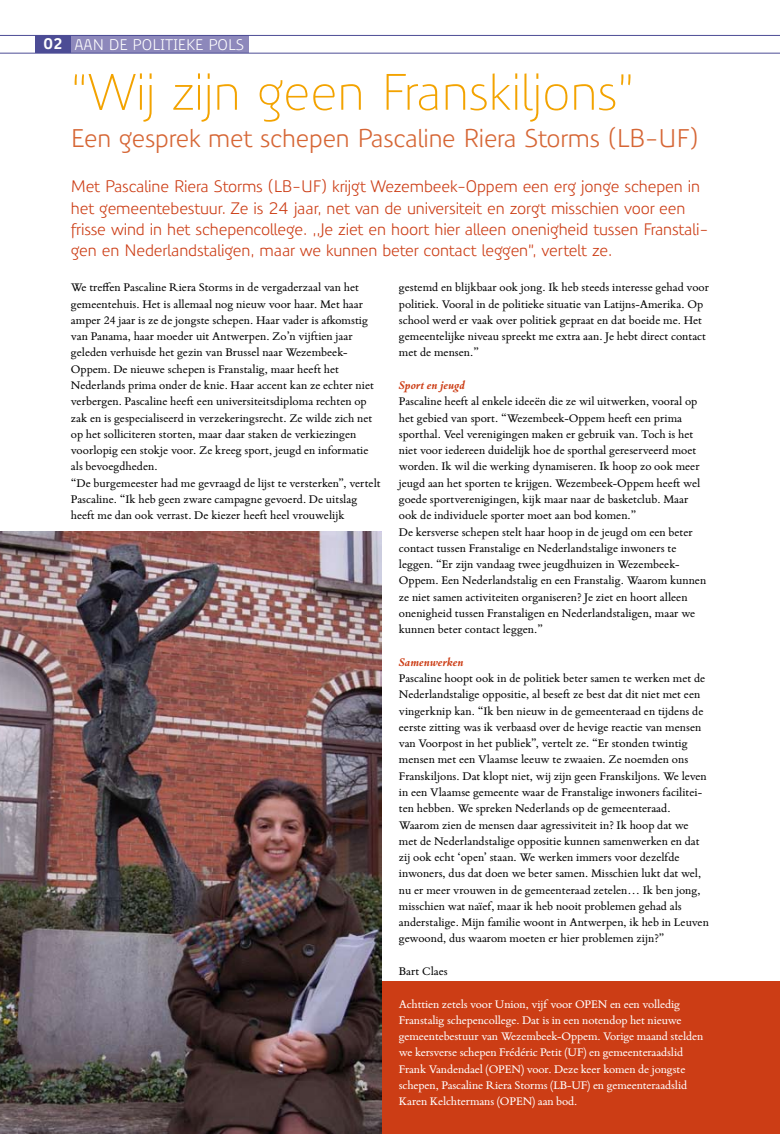
<style>
.page{position:relative;width:780px;height:1134px;background:#fff}
.page>*{position:absolute;margin:0;border:0;box-sizing:border-box;transform-origin:0 0}
.t1{font:300 50px "Precious Sans";color:#f3a300}
.t2{font:25px "Precious Sans";letter-spacing:-.01em;color:#d66635}
.t3{font:16.25px/21.2px "Precious Sans";letter-spacing:-.01em;color:#cc3d15}
.t4{font:15px "Precious Sans";color:#fff}
.t5{font:12.5px/16.2px "Bembo Book MT Pro";color:#000}
.t6{font:12.5px/16.2px "Bembo Book MT Pro";letter-spacing:-.01em;color:#fff}
.t7{font:italic 700 12.5px "Bembo Book MT Pro";color:#cc3d15}
.s1{font-weight:700}
</style>
<div class="page">
<div style="left:71px;top:35px;width:177px;height:18px;background:#8d88bb"></div>
<div style="left:35px;top:35px;width:36px;height:18px;background:#4c4c95"></div>
<hr style="left:0;top:35px;width:780px;height:1px;background:#4c4c95">
<hr style="left:0;top:53px;width:780px;height:1px;background:#4c4c95">
<div style="left:381px;top:981px;width:399px;height:153px;background:#cc3d15"></div>
<img style="left:0;top:531px;width:381px;height:603px">
<p class="t4" style="left:44px;top:35px;width:202px"><span class="s1">02</span> AAN DE POLITIEKE POLS</p>
<h1 class="t1" style="left:71px;top:60px;width:564px">“Wij zijn geen Franskiljons”</h1>
<h2 class="t2" style="left:71px;top:122px;width:629px">Een gesprek met schepen Pascaline Riera Storms (LB-UF)</h2>
<p class="t3" style="left:71px;top:176px;width:639px">Met Pascaline Riera Storms (LB-UF) krijgt Wezembeek-Oppem een erg jonge schepen in het gemeentebestuur. Ze is 24 jaar, net van de universiteit en zorgt misschien voor een frisse wind in het schepencollege. ,,Je ziet en hoort hier alleen onenigheid tussen Franstali&shy;gen en Nederlandstaligen, maar we kunnen beter contact leggen”, vertelt ze.</p>
<p class="t5" style="left:71px;top:279px;width:311px">We treffen Pascaline Riera Storms in de vergaderzaal van het gemeentehuis. Het is allemaal nog nieuw voor haar. Met haar amper 24 jaar is ze de jongste schepen. Haar vader is afkomstig van Panama, haar moeder uit Antwerpen. Zo’n vijftien jaar geleden verhuisde het gezin van Brussel naar Wezembeek-Oppem. De nieuwe schepen is Franstalig, maar heeft het Nederlands prima onder de knie. Haar accent kan ze echter niet verbergen. Pascaline heeft een universiteitsdiploma rechten op zak en is gespecialiseerd in verzekeringsrecht. Ze wilde zich net op het solliciteren storten, maar daar staken de verkiezingen voorlopig een stokje voor. Ze kreeg sport, jeugd en informatie als bevoegdheden.<br>“De burgemeester had me gevraagd de lijst te versterken”, vertelt Pascaline. “Ik heb geen zware campagne gevoerd. De uitslag heeft me dan ook verrast. De kiezer heeft heel vrouwelijk</p>
<p class="t5" style="left:399px;top:279px;width:312px">gestemd en blijkbaar ook jong. Ik heb steeds interesse gehad voor politiek. Vooral in de politieke situatie van Latijns-Amerika. Op school werd er vaak over politiek gepraat en dat boeide me. Het gemeentelijke niveau spreekt me extra aan. Je hebt direct contact met de mensen.”</p>
<p class="t7" style="left:399px;top:377px;width:67px">Sport en jeugd</p>
<p class="t5" style="left:399px;top:393px;width:309px">Pascaline heeft al enkele ideeën die ze wil uitwerken, vooral op het gebied van sport. “Wezembeek-Oppem heeft een prima sporthal. Veel verenigingen maken er gebruik van. Toch is het niet voor iedereen duidelijk hoe de sporthal gereserveerd moet worden. Ik wil die werking dynamiseren. Ik hoop zo ook meer jeugd aan het sporten te krijgen. Wezembeek-Oppem heeft wel goede sportverenigingen, kijk maar naar de basketclub. Maar ook de individuele sporter moet aan bod komen.”<br>De kersverse schepen stelt haar hoop in de jeugd om een beter contact tussen Franstalige en Nederlandstalige inwoners te leggen. “Er zijn vandaag twee jeugdhuizen in Wezembeek-Oppem. Een Nederlandstalig en een Franstalig. Waarom kunnen ze niet samen activiteiten organiseren? Je ziet en hoort alleen onenigheid tussen Franstaligen en Nederlandstaligen, maar we kunnen beter contact leggen.”</p>
<p class="t7" style="left:399px;top:654px;width:66px">Samenwerken</p>
<p class="t5" style="left:399px;top:669px;width:311px">Pascaline hoopt ook in de politiek beter samen te werken met de Nederlandstalige oppositie, al beseft ze best dat dit niet met een vingerknip kan. “Ik ben nieuw in de gemeenteraad en tijdens de eerste zitting was ik verbaasd over de hevige reactie van mensen van Voorpost in het publiek”, vertelt ze. “Er stonden twintig mensen met een Vlaamse leeuw te zwaaien. Ze noemden ons Franskiljons. Dat klopt niet, wij zijn geen Franskiljons. We leven in een Vlaamse gemeente waar de Franstalige inwoners facilitei&shy;ten hebben. We spreken Nederlands op de gemeenteraad.<br>Waarom zien de mensen daar agressiviteit in? Ik hoop dat we met de Nederlandstalige oppositie kunnen samenwerken en dat zij ook echt ‘open’ staan. We werken immers voor dezelfde inwoners, dus dat doen we beter samen. Misschien lukt dat wel, nu er meer vrouwen in de gemeenteraad zetelen… Ik ben jong, misschien wat naïef, maar ik heb nooit problemen gehad als anderstalige. Mijn familie woont in Antwerpen, ik heb in Leuven gewoond, dus waarom moeten er hier problemen zijn?”</p>
<p class="t5" style="left:399px;top:962px;width:50px">Bart Claes</p>
<p class="t6" style="left:399px;top:995px;width:306px">Achttien zetels voor Union, vijf voor OPEN en een volledig Franstalig schepencollege. Dat is in een notendop het nieuwe gemeentebestuur van Wezembeek-Oppem. Vorige maand stelden we kersverse schepen Frédéric Petit (UF) en gemeenteraadslid Frank Vandendael (OPEN) voor. Deze keer komen de jongste schepen, Pascaline Riera Storms (LB-UF) en gemeenteraadslid Karen Kelchtermans (OPEN) aan bod.</p>
</div>
